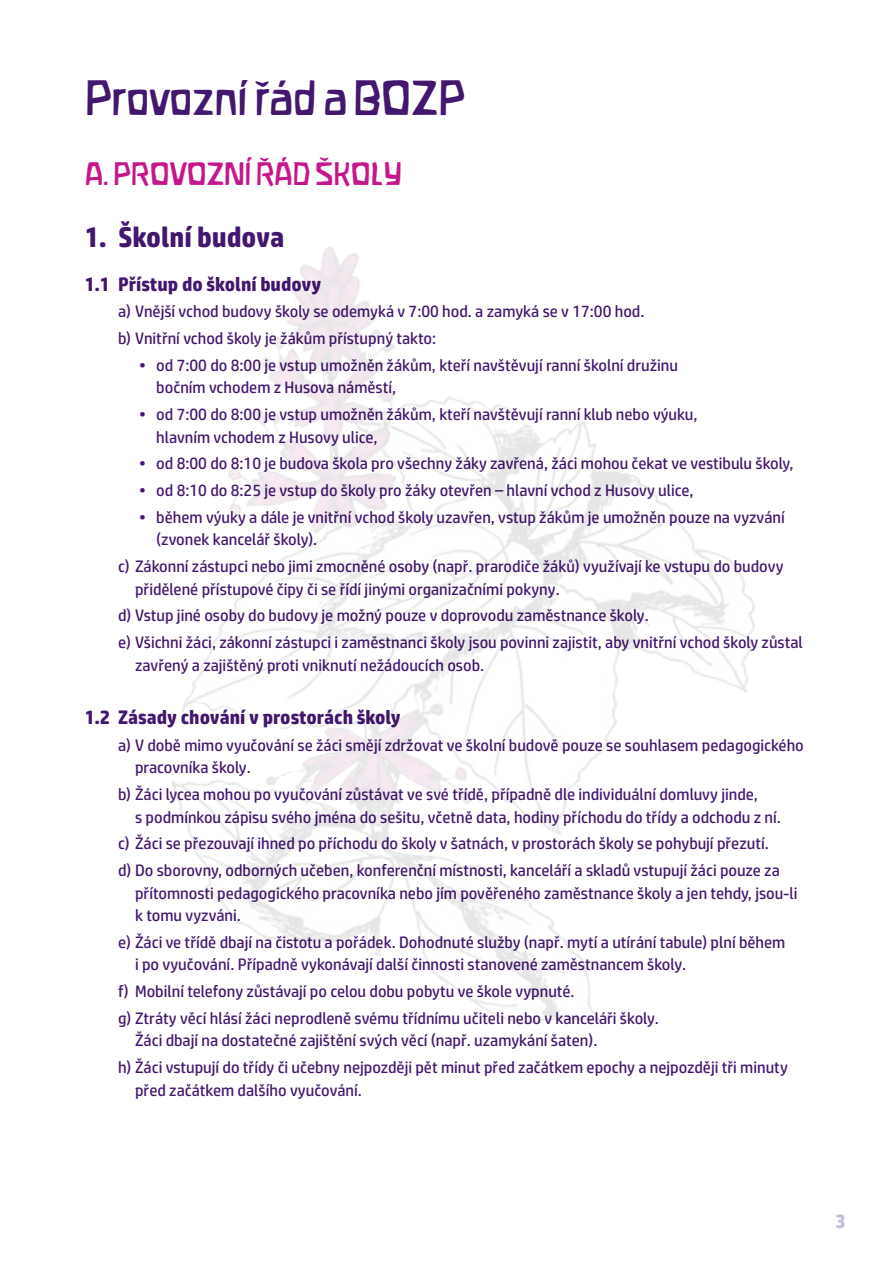
<style>
.page{position:relative;width:893px;height:1263px;background:#fff}
.page>*{position:absolute;margin:0;border:0;box-sizing:border-box;transform-origin:0 0}
.t1{font:43.5px "Waldorfczech";letter-spacing:-.02em;color:#43176e}
.t2{font:28.5px "Waldorfczech";letter-spacing:-.02em;color:#c5168c}
.t3{font:700 28.5px "HP Simplified W02";color:#43176e}
.t4{font:700 19.5px "HP Simplified W02";color:#43176e}
.t5{font:700 19.5px "HP Simplified W02";color:#c5bdd7}
.t6{font:16.5px/22.5px "HP Simplified W02";color:#43176e}
</style>
<div class="page">
<img style="left:171px;top:247px;width:584px;height:776px">
<h1 class="t1" style="left:84px;top:73px;width:384px">Provozní řád a BOZP</h1>
<h2 class="t2" style="left:84px;top:157px;width:319px">A. PROVOZNÍ ŘÁD ŠKOLY</h2>
<h2 class="t3" style="left:84px;top:218px;width:202px">1. Školní budova</h2>
<p class="t4" style="left:84px;top:271px;width:239px">1.1 Přístup do školní budovy</p>
<p class="t6" style="left:118px;top:298px;width:528px;line-height:26.7px">a) Vnější vchod budovy školy se odemyká v 7:00 hod. a zamyká se v 17:00 hod. b) Vnitřní vchod školy je žákům přístupný takto:</p>
<p class="t6" style="left:156px;top:354px;width:523px;text-indent:-17px">• od 7:00 do 8:00 je vstup umožněn žákům, kteří navštěvují ranní školní družinu bočním vchodem z Husova náměstí,</p>
<p class="t6" style="left:156px;top:403px;width:543px;text-indent:-17px">• od 7:00 do 8:00 je vstup umožněn žákům, kteří navštěvují ranní klub nebo výuku, hlavním vchodem z Husovy ulice,</p>
<p class="t6" style="left:139px;top:452px;width:656px">• od 8:00 do 8:10 je budova škola pro všechny žáky zavřená, žáci mohou čekat ve vestibulu školy,</p>
<p class="t6" style="left:139px;top:479px;width:556px">• od 8:10 do 8:25 je vstup do školy pro žáky otevřen – hlavní vchod z Husovy ulice,</p>
<p class="t6" style="left:156px;top:506px;width:630px;text-indent:-17px">• během výuky a dále je vnitřní vchod školy uzavřen, vstup žákům je umožněn pouze na vyzvání (zvonek kancelář školy).</p>
<p class="t6" style="left:135px;top:555px;width:650px;text-indent:-17px">c) Zákonní zástupci nebo jimi zmocněné osoby (např. prarodiče žáků) využívají ke vstupu do budovy přidělené přístupové čipy či se řídí jinými organizačními pokyny.</p>
<p class="t6" style="left:118px;top:602px;width:686px;line-height:26.7px">d) Vstup jiné osoby do budovy je možný pouze v doprovodu zaměstnance školy.<br>e) Všichni žáci, zákonní zástupci i zaměstnanci školy jsou povinni zajistit, aby vnitřní vchod školy zůstal</p>
<p class="t6" style="left:135px;top:654px;width:351px">zavřený a zajištěný proti vniknutí nežádoucích osob.</p>
<p class="t4" style="left:84px;top:705px;width:318px">1.2 Zásady chování v prostorách školy</p>
<p class="t6" style="left:135px;top:734px;width:670px;text-indent:-17px">a) V době mimo vyučování se žáci smějí zdržovat ve školní budově pouze se souhlasem pedagogického pracovníka školy.</p>
<p class="t6" style="left:135px;top:783px;width:647px;text-indent:-17px">b) Žáci lycea mohou po vyučování zůstávat ve své třídě, případně dle individuální domluvy jinde,<br>s podmínkou zápisu svého jména do sešitu, včetně data, hodiny příchodu do třídy a odchodu z ní.</p>
<p class="t6" style="left:118px;top:830px;width:663px;line-height:26.7px">c) Žáci se přezouvají ihned po příchodu do školy v šatnách, v prostorách školy se pohybují přezutí. d) Do sborovny, odborných učeben, konferenční místnosti, kanceláří a skladů vstupují žáci pouze za</p>
<p class="t6" style="left:135px;top:882px;width:664px">přítomnosti pedagogického pracovníka nebo jím pověřeného zaměstnance školy a jen tehdy, jsou-li k tomu vyzváni.</p>
<p class="t6" style="left:135px;top:931px;width:652px;text-indent:-17px">e) Žáci ve třídě dbají na čistotu a pořádek. Dohodnuté služby (např. mytí a utírání tabule) plní během i po vyučování. Případně vykonávají další činnosti stanovené zaměstnancem školy.</p>
<p class="t6" style="left:118px;top:978px;width:542px;line-height:26.7px">f) Mobilní telefony zůstávají po celou dobu pobytu ve škole vypnuté.<br>g) Ztráty věcí hlásí žáci neprodleně svému třídnímu učiteli nebo v kanceláři školy.</p>
<p class="t6" style="left:118px;top:1027px;width:671px;line-height:26.7px;text-indent:17px">Žáci dbají na dostatečné zajištění svých věcí (např. uzamykání šaten).<br>h) Žáci vstupují do třídy či učebny nejpozději pět minut před začátkem epochy a nejpozději tři minuty</p>
<p class="t6" style="left:135px;top:1079px;width:228px">před začátkem dalšího vyučování.</p>
<p class="t5" style="left:835px;top:1208px;width:12px">3</p>
</div>
